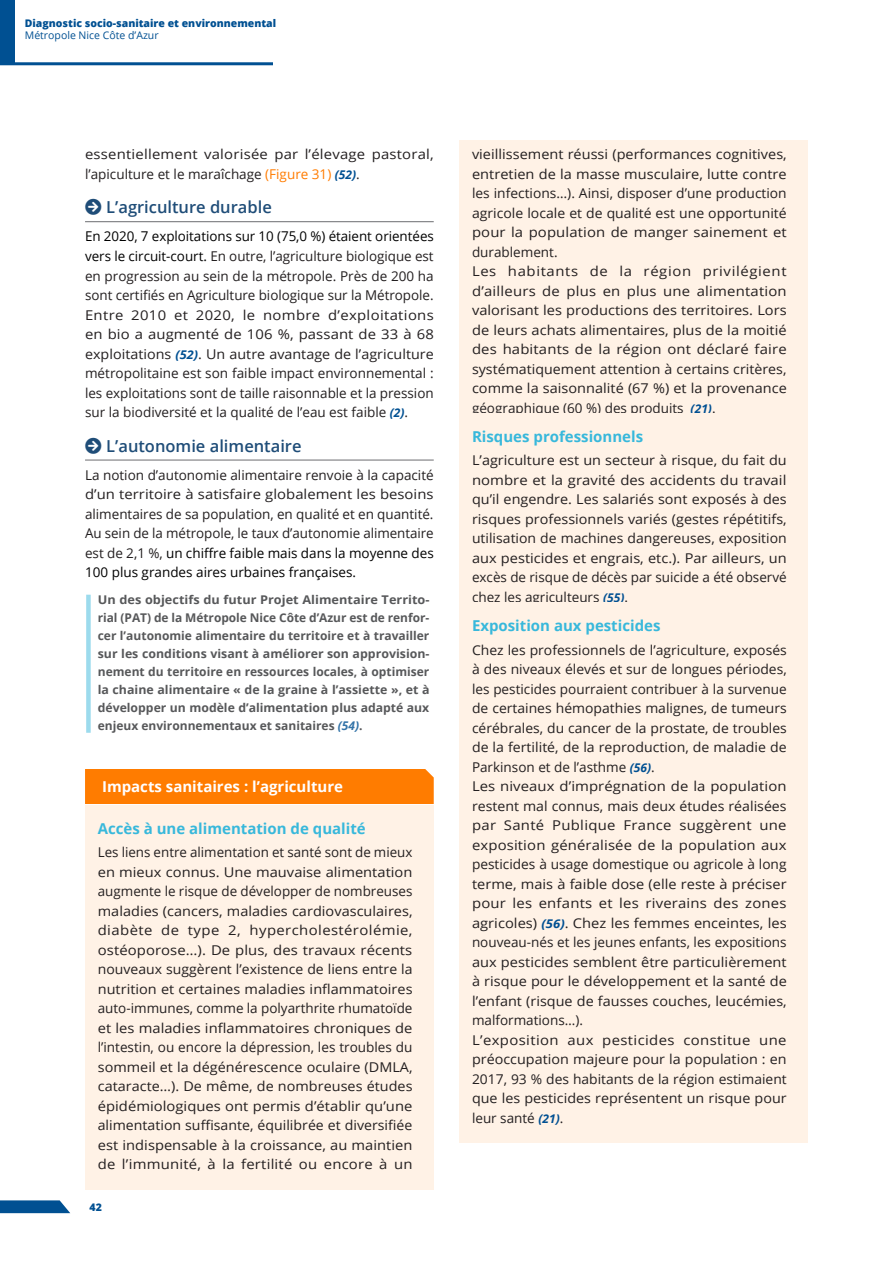
<style>
.page{position:relative;width:893px;height:1263px;background:#fff}
.page>*{position:absolute;margin:0;border:0;box-sizing:border-box;transform-origin:0 0}
.t1{font:600 16.5px "Open Sans";color:#1f4d78}
.Heding_impact_santé{font:700 15px "Open Sans";color:#38b8db}
.impact_sanitaire{font:700 15px "Open Sans";color:#fff}
.text-piste-action{font:13.5px/19.5px "Open Sans";color:#231f20;text-align:justify}
.text-piste-action-2{font:13.5px/19.5px "Open Sans";color:#231f20;text-align:justify;scale:1.1 1}
.text-piste-action-3{font:13.5px/19.5px "Open Sans";color:#231f20;text-align:justify;scale:1.07 1}
.text_cartouche{font:700 12px/18px "Open Sans";color:#57585a;text-align:justify;scale:1.06 1}
.t2{font:800 10.5px "Open Sans";color:#005092}
.t3{font:10.5px "Open Sans";color:#005092}
.s1{color:#ff7c00}
.s2{font-weight:700;font-style:italic;font-size:12px;color:#005092}
.s3{color:#000}
.s4{font-style:italic;color:#3373a8}
</style>
<div class="page">
<div style="left:0;top:0;width:14px;height:64px;background:#005092"></div>
<hr style="left:0;top:62px;width:273px;height:3px;background:#005092">
<svg style="left:0;top:1200px;width:70px;height:13px"></svg>
<hr style="left:85px;top:221px;width:349px;height:1px;background:#6c6d70">
<hr style="left:85px;top:460px;width:349px;height:1px;background:#6c6d70">
<div style="left:86px;top:595px;width:5px;height:138px;background:#9cdbed"></div>
<div style="left:85px;top:769px;width:349px;height:35px;background:#ff7c00"></div>
<div style="left:85px;top:805px;width:349px;height:45px;background:#fff2e6"></div>
<div style="left:85px;top:838px;width:349px;height:352px;background:#fff2e6"></div>
<div style="left:459px;top:140px;width:349px;height:137px;background:#fff2e6"></div>
<div style="left:459px;top:257px;width:349px;height:176px;background:#fff2e6"></div>
<div style="left:459px;top:413px;width:349px;height:45px;background:#fff2e6"></div>
<div style="left:459px;top:447px;width:349px;height:175px;background:#fff2e6"></div>
<div style="left:459px;top:602px;width:349px;height:45px;background:#fff2e6"></div>
<div style="left:459px;top:636px;width:349px;height:156px;background:#fff2e6"></div>
<div style="left:459px;top:772px;width:349px;height:273px;background:#fff2e6"></div>
<div style="left:459px;top:1026px;width:349px;height:117px;background:#fff2e6"></div>
<p class="t2" style="left:25px;top:15px;width:253px">Diagnostic socio-sanitaire et environnemental</p>
<p class="t3" style="left:25px;top:28px;width:135px">Métropole Nice Côte d’Azur</p>
<p class="text-piste-action-2" style="left:85px;top:144px;width:319px">essentiellement valorisée par l’élevage pastoral, l’apiculture et le maraîchage <span class="s1">(Figure 31)</span> <span class="s2">(52)</span>.</p>
<p class="t1" style="left:106px;top:196px;width:167px">L’agriculture durable</p>
<p class="text-piste-action" style="left:85px;top:226px;width:350px"><span class="s3">En 2020, 7 exploitations sur 10 (75,0 %) étaient orientées vers le circuit-court.</span> En outre, l’agriculture biologique est en progression au sein de la métropole. Près de 200 ha sont certifiés en Agriculture biologique sur la Métropole.<br>Entre 2010 et 2020, le nombre d’exploitations en bio a augmenté de 106 %, passant de 33 à 68 exploitations <span class="s2">(52)</span>. Un autre avantage de l’agriculture métropolitaine est son faible impact environnemental : les exploitations sont de taille raisonnable et la pression sur la biodiversité et la qualité de l’eau est faible <span class="s2">(2)</span>.</p>
<p class="t1" style="left:106px;top:434px;width:197px">L’autonomie alimentaire</p>
<p class="text-piste-action" style="left:85px;top:465px;width:350px">La notion d’autonomie alimentaire renvoie à la capacité d’un territoire à satisfaire globalement les besoins alimentaires de sa population, en qualité et en quantité.<br>Au sein de la métropole, le taux d’autonomie alimentaire est de 2,1 %, <span class="s3">un chiffre faible mais dans la moyenne des 100 plus grandes aires urbaines françaises.</span></p>
<p class="text_cartouche" style="left:98px;top:590px;width:314px">Un des objectifs du futur Projet Alimentaire Territo&shy;rial (PAT) de la Métropole Nice Côte d’Azur est de renfor&shy;cer l’autonomie alimentaire du territoire et à travailler sur les conditions visant à améliorer son approvision&shy;nement du territoire en ressources locales, à optimiser la chaine alimentaire « de la graine à l’assiette », et à développer un modèle d’alimentation plus adapté aux enjeux environnementaux et sanitaires <span class="s4">(54)</span>.</p>
<p class="impact_sanitaire" style="left:102px;top:776px;width:243px">Impacts sanitaires : l’agriculture</p>
<p class="Heding_impact_santé" style="left:98px;top:817px;width:269px">Accès à une alimentation de qualité</p>
<p class="text-piste-action" style="left:98px;top:842px;width:316px">Les liens entre alimentation et santé sont de mieux en mieux connus. Une mauvaise alimentation augmente le risque de développer de nombreuses maladies (cancers, maladies cardiovasculaires, diabète de type 2, hypercholestérolémie, ostéoporose…). De plus, des travaux récents nouveaux suggèrent l’existence de liens entre la nutrition et certaines maladies inflammatoires auto-immunes, comme la polyarthrite rhumatoïde et les maladies inflammatoires chroniques de l’intestin, ou encore la dépression, les troubles du sommeil et la dégénérescence oculaire (DMLA, cataracte…). De même, de nombreuses études épidémiologiques ont permis d’établir qu’une alimentation suffisante, équilibrée et diversifiée est indispensable à la croissance, au maintien de l’immunité, à la fertilité ou encore à un</p>
<p class="t2" style="left:90px;top:1199px;width:14px">42</p>
<p class="text-piste-action-3" style="left:472px;top:144px;width:296px">vieillissement réussi (performances cognitives, entretien de la masse musculaire, lutte contre les infections…). Ainsi, disposer d’une production agricole locale et de qualité est une opportunité pour la population de manger sainement et durablement.</p>
<p class="text-piste-action-2" style="left:472px;top:261px;width:288px">Les habitants de la région privilégient d’ailleurs de plus en plus une alimentation valorisant les productions des territoires. Lors de leurs achats alimentaires, plus de la moitié des habitants de la région ont déclaré faire systématiquement attention à certains critères, comme la saisonnalité (67 %) et la provenance géographique (60 %) des produits <span class="s2">(21)</span>.</p>
<p class="Heding_impact_santé" style="left:472px;top:426px;width:173px">Risques professionnels</p>
<p class="text-piste-action-3" style="left:472px;top:450px;width:296px">L’agriculture est un secteur à risque, du fait du nombre et la gravité des accidents du travail qu’il engendre. Les salariés sont exposés à des risques professionnels variés (gestes répétitifs, utilisation de machines dangereuses, exposition aux pesticides et engrais, etc.). Par ailleurs, un excès de risque de décès par suicide a été observé chez les agriculteurs <span class="s2">(55)</span>.</p>
<p class="Heding_impact_santé" style="left:472px;top:615px;width:190px">Exposition aux pesticides</p>
<p class="text-piste-action" style="left:472px;top:640px;width:316px">Chez les professionnels de l’agriculture, exposés à des niveaux élevés et sur de longues périodes, les pesticides pourraient contribuer à la survenue de certaines hémopathies malignes, de tumeurs cérébrales, du cancer de la prostate, de troubles de la fertilité, de la reproduction, de maladie de Parkinson et de l’asthme <span class="s2">(56)</span>.</p>
<p class="text-piste-action-2" style="left:472px;top:776px;width:288px">Les niveaux d’imprégnation de la population restent mal connus, mais deux études réalisées par Santé Publique France suggèrent une exposition généralisée de la population aux pesticides à usage domestique ou agricole à long terme, mais à faible dose (elle reste à préciser pour les enfants et les riverains des zones agricoles) <span class="s2">(56)</span>. Chez les femmes enceintes, les nouveau-nés et les jeunes enfants, les expositions aux pesticides semblent être particulièrement à risque pour le développement et la santé de l’enfant (risque de fausses couches, leucémies, malformations…).</p>
<p class="text-piste-action-2" style="left:472px;top:1030px;width:288px">L’exposition aux pesticides constitue une préoccupation majeure pour la population : en 2017, 93 % des habitants de la région estimaient que les pesticides représentent un risque pour leur santé <span class="s2">(21)</span>.</p>
</div>
